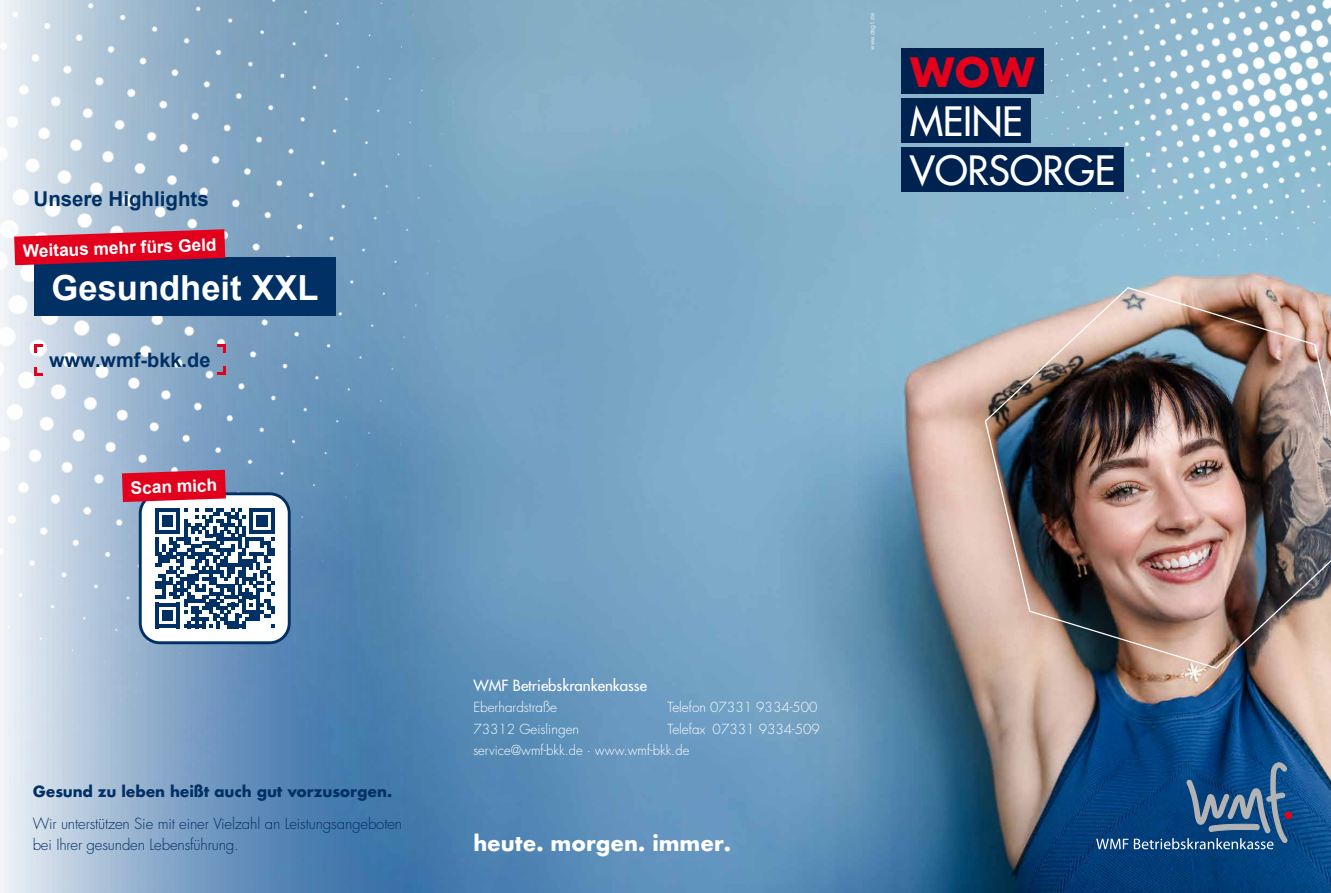
<style>
.page{position:relative;width:1331px;height:893px;background:#fff}
.page>*{position:absolute;margin:0;border:0;box-sizing:border-box;transform-origin:0 0}
.t1{font:39.3px "Futura";color:#fff}
.t2{font:700 39.3px "Futura";color:#e2001a}
.t3{font:700 34.5px "Arial";color:#fff}
.t4{font:700 21px "Futura";color:#fff}
.t5{font:700 20.4px "Arial";color:#003064}
.t6{font:700 19.95px "Arial";color:#003064}
.t7{font:700 17.25px "Arial";color:#fff}
.t8{font:300 15px/21.3px "Futura";letter-spacing:-.01em;color:#003064}
.t9{font:700 15px "Futura";letter-spacing:-.01em;color:#003064}
.t10{font:15px "Futura";color:#fff}
.t11{font:300 13.5px/21.3px "Futura";color:#fff}
.t12{font:300 6px "Helvetica";color:#fff}
</style>
<div class="page">
<img style="left:0;top:0;width:1331px;height:893px">
<img style="left:0;top:0;width:664px;height:776px">
<img style="left:961px;top:0;width:370px;height:317px">
<div style="left:1285px;top:812px;width:7px;height:7px;background:#e2001a;border-radius:50%"></div>
<svg style="left:1096px;top:839px;width:32px;height:10px"></svg>
<svg style="left:1134px;top:762px;width:154px;height:87px;background:#27598a"></svg>
<img style="left:984px;top:286px;width:347px;height:383px">
<div style="left:901px;top:147px;width:222px;height:44px;background:#002251"></div>
<div style="left:901px;top:98px;width:130px;height:45px;background:#002250"></div>
<div style="left:901px;top:48px;width:143px;height:46px;background:#00224f"></div>
<div style="left:34px;top:257px;width:301px;height:59px;background:#003064"></div>
<svg style="left:14px;top:229px;width:211px;height:36px;background:#c91c39"></svg>
<svg style="left:34px;top:344px;width:9px;height:9px"></svg>
<svg style="left:34px;top:367px;width:9px;height:9px"></svg>
<svg style="left:217px;top:344px;width:8px;height:9px"></svg>
<svg style="left:217px;top:366px;width:8px;height:9px"></svg>
<div style="left:140px;top:494px;width:149px;height:149px;background:#fff;border-radius:20px"></div>
<svg style="left:155px;top:508px;width:120px;height:120px"></svg>
<div style="left:139px;top:492px;width:152px;height:152px;border:3px solid #003064;border-radius:20px"></div>
<svg style="left:122px;top:470px;width:104px;height:32px;background:#de1733"></svg>
<h3 class="t5" style="left:34px;top:186px;width:177px">Unsere Highlights</h3>
<p class="t7" style="left:23px;top:240px;width:195px;rotate:-2deg">Weitaus mehr fürs Geld</p>
<h2 class="t3" style="left:52px;top:265px;width:268px">Gesundheit XXL</h2>
<h3 class="t6" style="left:49px;top:347px;width:163px">www.wmf-bkk.de</h3>
<p class="t7" style="left:130px;top:477px;width:88px;rotate:-2deg">Scan mich</p>
<p class="t12" style="left:868px;top:50px;width:38px;rotate:-90deg">www.dsg1.de</p>
<h1 class="t2" style="left:910px;top:44px;width:127px">WOW</h1>
<h1 class="t1" style="left:910px;top:96px;width:114px">MEINE</h1>
<h1 class="t1" style="left:910px;top:145px;width:207px">VORSORGE</h1>
<p class="t9" style="left:33px;top:781px;width:361px">Gesund zu leben heißt auch gut vorzusorgen.</p>
<p class="t8" style="left:33px;top:813px;width:371px">Wir unterstützen Sie mit einer Vielzahl an Leistungsangeboten bei Ihrer gesunden Lebensführung.</p>
<p class="t10" style="left:473px;top:676px;width:175px">WMF Betriebskrankenkasse</p>
<p class="t11" style="left:473px;top:697px;width:107px">Eberhardstraße<br>73312 Geislingen</p>
<p class="t11" style="left:668px;top:697px;width:151px">Telefon 07331 9334-500</p>
<p class="t11" style="left:668px;top:718px;width:154px">Telefax 07331 9334-509</p>
<p class="t11" style="left:473px;top:740px;width:218px">service@wmf-bkk.de · www.wmf-bkk.de</p>
<h3 class="t4" style="left:473px;top:828px;width:259px">heute. morgen. immer.</h3>
</div>
